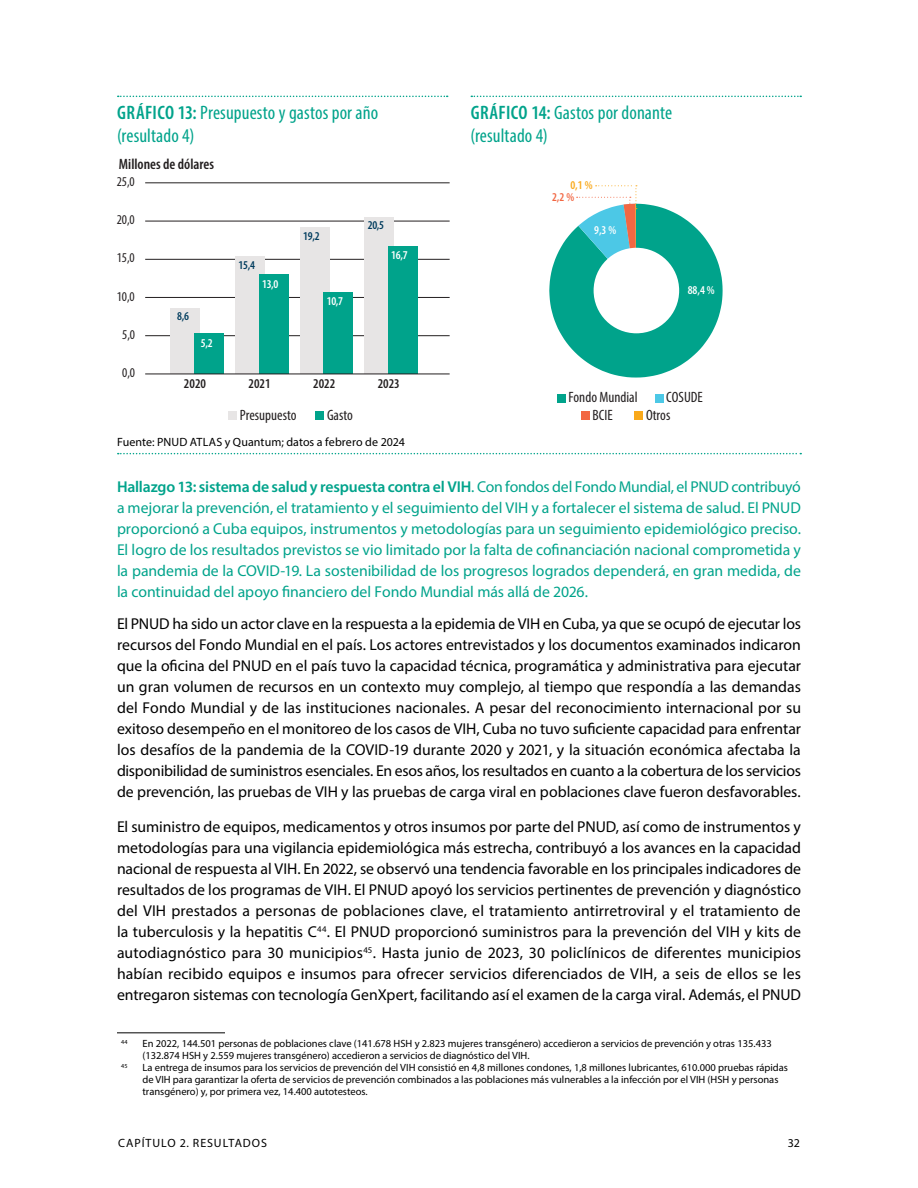
<style>
.page{position:relative;width:918px;height:1188px;background:#fff}
.page>*{position:absolute;margin:0;border:0;box-sizing:border-box;transform-origin:0 0}
.Table_Figure_Box_Title{font:condensed 19.5px/23.4px "Myriad Pro";letter-spacing:.005em;color:#00a38b}
.Body_Text{font:15.75px/21px "Myriad Pro";letter-spacing:-.005em;color:#000;text-align:justify}
.Body_text_FINDINGS{font:15.75px/21px "Myriad Pro";letter-spacing:-.005em;color:#00a38b;text-align:justify}
.t1{font:condensed 15px "Myriad Pro";color:#231f20}
.t2{font:600 condensed 15px "Myriad Pro";color:#231f20}
.t3{font:condensed 13.5px "Myriad Pro";letter-spacing:-.005em;color:#231f20}
.t4{font:600 condensed 13.5px "Myriad Pro";color:#231f20}
.Source_Note_-_1line{font:12px "Myriad Pro";letter-spacing:.005em;color:#000}
.t5{font:600 condensed 12px "Myriad Pro";letter-spacing:-.025em;color:#fff}
.t6{font:600 condensed 12px "Myriad Pro";color:#003b5d}
.t7{font:600 condensed 12px "Myriad Pro";color:#f26743}
.t8{font:600 condensed 12px "Myriad Pro";color:#f9a91b}
.Footnote{font:10.5px/12px "Myriad Pro";color:#000}
.Footnote-2{font:6.15px "Myriad Pro";color:#000}
.s1{font-weight:600}
</style>
<div class="page">
<hr style="left:117px;top:1033px;width:108px;height:1px;background:#000">
<svg style="left:118px;top:96px;width:330px;height:1px"></svg>
<svg style="left:471px;top:96px;width:330px;height:1px"></svg>
<svg style="left:118px;top:453px;width:683px;height:1px"></svg>
<div style="left:229px;top:411px;width:8px;height:9px;background:#e7e5e5"></div>
<div style="left:316px;top:411px;width:8px;height:9px;background:#00a38b"></div>
<div style="left:557px;top:394px;width:8px;height:8px;background:#00a38b"></div>
<div style="left:655px;top:394px;width:8px;height:8px;background:#4cc8e6"></div>
<div style="left:581px;top:411px;width:9px;height:8px;background:#f26743"></div>
<div style="left:635px;top:411px;width:8px;height:8px;background:#f9a91b"></div>
<svg style="left:549px;top:185px;width:174px;height:193px"></svg>
<div style="left:594px;top:248px;width:85px;height:85px;background:#fff;border-radius:50%"></div>
<hr style="left:145px;top:335px;width:305px;height:1px;background:#231f20">
<hr style="left:145px;top:297px;width:305px;height:1px;background:#231f20">
<hr style="left:145px;top:259px;width:305px;height:1px;background:#231f20">
<hr style="left:145px;top:221px;width:305px;height:1px;background:#231f20">
<hr style="left:145px;top:183px;width:305px;height:1px;background:#231f20">
<div style="left:171px;top:308px;width:29px;height:66px;background:#e7e5e5"></div>
<div style="left:235px;top:257px;width:30px;height:117px;background:#e7e5e5"></div>
<div style="left:300px;top:228px;width:30px;height:146px;background:#e7e5e5"></div>
<div style="left:364px;top:217px;width:30px;height:157px;background:#e7e5e5"></div>
<div style="left:194px;top:334px;width:30px;height:40px;background:#00a38b"></div>
<div style="left:259px;top:275px;width:29px;height:99px;background:#00a38b"></div>
<div style="left:323px;top:292px;width:30px;height:82px;background:#00a38b"></div>
<div style="left:388px;top:246px;width:30px;height:128px;background:#00a38b"></div>
<hr style="left:145px;top:374px;width:305px;height:1px;background:#231f20">
<p class="Table_Figure_Box_Title" style="left:117px;top:100px;width:263px"><span class="s1">GRÁFICO 13:</span> Presupuesto y gastos por año (resultado 4)</p>
<p class="Table_Figure_Box_Title" style="left:471px;top:100px;width:203px"><span class="s1">GRÁFICO 14:</span> Gastos por donante (resultado 4)</p>
<p class="t2" style="left:119px;top:155px;width:97px">Millones de dólares</p>
<p class="t3" style="left:117px;top:173px;width:19px">25,0</p>
<p class="t3" style="left:117px;top:211px;width:19px">20,0</p>
<p class="t3" style="left:117px;top:250px;width:19px">15,0</p>
<p class="t3" style="left:117px;top:288px;width:19px">10,0</p>
<p class="t3" style="left:122px;top:326px;width:14px">5,0</p>
<p class="t3" style="left:122px;top:364px;width:14px">0,0</p>
<p class="t6" style="left:177px;top:309px;width:13px">8,6</p>
<p class="t5" style="left:201px;top:335px;width:13px">5,2</p>
<p class="t6" style="left:239px;top:257px;width:18px">15,4</p>
<p class="t5" style="left:262px;top:276px;width:18px">13,0</p>
<p class="t6" style="left:303px;top:228px;width:18px">19,2</p>
<p class="t5" style="left:327px;top:294px;width:18px">10,7</p>
<p class="t6" style="left:368px;top:218px;width:18px">20,5</p>
<p class="t5" style="left:391px;top:248px;width:18px">16,7</p>
<p class="t4" style="left:184px;top:375px;width:24px">2020</p>
<p class="t4" style="left:249px;top:375px;width:24px">2021</p>
<p class="t4" style="left:313px;top:375px;width:24px">2022</p>
<p class="t4" style="left:378px;top:375px;width:24px">2023</p>
<p class="t1" style="left:240px;top:406px;width:58px">Presupuesto</p>
<p class="t1" style="left:327px;top:406px;width:27px">Gasto</p>
<p class="Source_Note_-_1line" style="left:117px;top:434px;width:289px">Fuente: PNUD ATLAS y Quantum; datos a febrero de 2024</p>
<p class="t8" style="left:570px;top:178px;width:24px">0,1 %</p>
<p class="t7" style="left:552px;top:189px;width:24px">2,2 %</p>
<p class="t5" style="left:594px;top:223px;width:24px">9,3 %</p>
<p class="t5" style="left:688px;top:283px;width:28px">88,4 %</p>
<p class="t1" style="left:568px;top:388px;width:71px">Fondo Mundial</p>
<p class="t1" style="left:666px;top:388px;width:38px">COSUDE</p>
<p class="t1" style="left:593px;top:406px;width:22px">BCIE</p>
<p class="t1" style="left:646px;top:406px;width:26px">Otros</p>
<p class="Body_text_FINDINGS" style="left:117px;top:476px;width:686px"><span class="s1">Hallazgo 13: sistema de salud y respuesta contra el VIH</span>. Con fondos del Fondo Mundial, el PNUD contribuyó a mejorar la prevención, el tratamiento y el seguimiento del VIH y a fortalecer el sistema de salud. El PNUD proporcionó a Cuba equipos, instrumentos y metodologías para un seguimiento epidemiológico preciso.<br>El logro de los resultados previstos se vio limitado por la falta de cofinanciación nacional comprometida y la pandemia de la COVID-19. La sostenibilidad de los progresos logrados dependerá, en gran medida, de la continuidad del apoyo financiero del Fondo Mundial más allá de 2026.</p>
<p class="Body_Text" style="left:117px;top:613px;width:686px">El PNUD ha sido un actor clave en la respuesta a la epidemia de VIH en Cuba, ya que se ocupó de ejecutar los recursos del Fondo Mundial en el país. Los actores entrevistados y los documentos examinados indicaron que la oficina del PNUD en el país tuvo la capacidad técnica, programática y administrativa para ejecutar un gran volumen de recursos en un contexto muy complejo, al tiempo que respondía a las demandas del Fondo Mundial y de las instituciones nacionales. A pesar del reconocimiento internacional por su exitoso desempeño en el monitoreo de los casos de VIH, Cuba no tuvo suficiente capacidad para enfrentar los desafíos de la pandemia de la COVID-19 durante 2020 y 2021, y la situación económica afectaba la disponibilidad de suministros esenciales. En esos años, los resultados en cuanto a la cobertura de los servicios de prevención, las pruebas de VIH y las pruebas de carga viral en poblaciones clave fueron desfavorables.</p>
<p class="Body_Text" style="left:117px;top:816px;width:686px">El suministro de equipos, medicamentos y otros insumos por parte del PNUD, así como de instrumentos y metodologías para una vigilancia epidemiológica más estrecha, contribuyó a los avances en la capacidad nacional de respuesta al VIH. En 2022, se observó una tendencia favorable en los principales indicadores de resultados de los programas de VIH. El PNUD apoyó los servicios pertinentes de prevención y diagnóstico del VIH prestados a personas de poblaciones clave, el tratamiento antirretroviral y el tratamiento de la tuberculosis y la hepatitis C<sup>44</sup>. El PNUD proporcionó suministros para la prevención del VIH y kits de autodiagnóstico para 30 municipios<sup>45</sup>. Hasta junio de 2023, 30 policlínicos de diferentes municipios habían recibido equipos e insumos para ofrecer servicios diferenciados de VIH, a seis de ellos se les entregaron sistemas con tecnología GenXpert, facilitando así el examen de la carga viral. Además, el PNUD</p>
<p class="Footnote-2" style="left:121px;top:1038px;width:8px">44</p>
<p class="Footnote" style="left:143px;top:1037px;width:631px">En 2022, 144.501 personas de poblaciones clave (141.678 HSH y 2.823 mujeres transgénero) accedieron a servicios de prevención y otras 135.433 (132.874 HSH y 2.559 mujeres transgénero) accedieron a servicios de diagnóstico del VIH.</p>
<p class="Footnote-2" style="left:121px;top:1062px;width:8px">45</p>
<p class="Footnote" style="left:143px;top:1061px;width:647px">La entrega de insumos para los servicios de prevención del VIH consistió en 4,8 millones condones, 1,8 millones lubricantes, 610.000 pruebas rápidas de VIH para garantizar la oferta de servicios de prevención combinados a las poblaciones más vulnerables a la infección por el VIH (HSH y personas transgénero) y, por primera vez, 14.400 autotesteos.</p>
<p class="Source_Note_-_1line" style="left:118px;top:1135px;width:9px">capítulo</p>
<p class="Source_Note_-_1line" style="left:180px;top:1135px;width:29px">2. Resultados</p>
<p class="Source_Note_-_1line" style="left:788px;top:1135px;width:14px">32</p>
</div>
